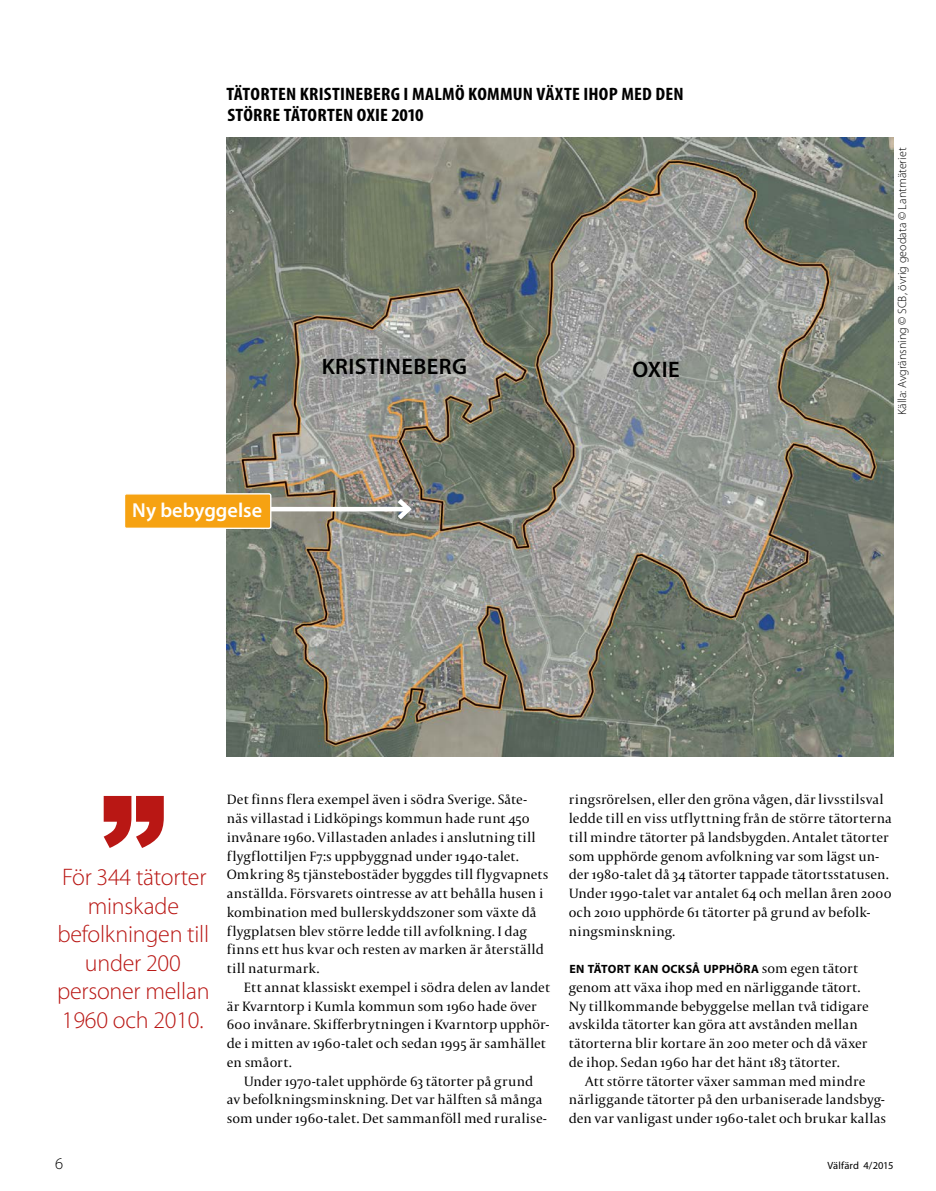
<style>
.page{position:relative;width:936px;height:1191px;background:#fff}
.page>*{position:absolute;margin:0;border:0;box-sizing:border-box;transform-origin:0 0}
.citattecken{font:900 130.65px "Arial";color:#b91714}
.Notisrubrik_NY{font:300 24px/28.5px "Myriad Pro";letter-spacing:-.01em;color:#b91714;text-align:center}
.lästips_läs_mer{font:600 22.5px "Myriad Pro";letter-spacing:.02em;color:#000}
.lästips_läs_mer-2{font:600 20.25px "Myriad Pro";color:#fff}
.Diagramrubrik{font:700 condensed 18px/21px "Myriad Pro";letter-spacing:.01em;color:#000;scale:1.1 1}
.t1{font:300 16.5px "Myriad Pro";color:#000}
.Brödtext_indrag{font:14.25px/18.8px "Capitolium 2";letter-spacing:.005em;color:#000}
.Bröd_med_inryckare{font:14.25px/18.8px "Capitolium 2";letter-spacing:.005em;color:#000}
.Not_o_källa{font:300 12px "Myriad Pro";letter-spacing:.005em;color:#000}
.Bröd_med_inryckare-2{font:12px "Myriad Pro Bold SC800";letter-spacing:.02em;color:#000}
.t2{font:10.5px "Myriad Pro";letter-spacing:.01em;color:#000}
.s1{font-family:"Capitolium 2";font-size:14.25px}
</style>
<div class="page">
<img style="left:226px;top:137px;width:667px;height:619px">
<hr style="left:269px;top:507px;width:139px;height:4px;background:#fff">
<svg style="left:393px;top:494px;width:22px;height:30px"></svg>
<div style="left:124px;top:494px;width:147px;height:34px;background:#f6a212;border-radius:2px"></div>
<div style="left:124px;top:493px;width:147px;height:36px;border:1px solid #fff;border-radius:2px"></div>
<p class="Diagramrubrik" style="left:227px;top:83px;width:417px">TÄTORTEN KRISTINEBERG I MALMÖ KOMMUN VÄXTE IHOP MED DEN<br>STÖRRE TÄTORTEN OXIE 2010</p>
<p class="lästips_läs_mer-2" style="left:132px;top:497px;width:131px">Ny bebyggelse</p>
<p class="lästips_läs_mer" style="left:321px;top:352px;width:147px">KRISTINEBERG</p>
<p class="lästips_läs_mer" style="left:632px;top:355px;width:49px">OXIE</p>
<p class="Not_o_källa" style="left:895px;top:415px;width:269px;rotate:-90deg">Källa: Avgränsning © SCB, övrig geodata © Lantmäteriet</p>
<p class="citattecken" style="left:100px;top:749px;width:67px">”</p>
<p class="Notisrubrik_NY" style="left:62px;top:863px;width:146px">För 344 tätorter minskade</p>
<p class="Notisrubrik_NY" style="left:57px;top:920px;width:154px">befolkningen till under 200 personer mellan<br>1960 och 2010.</p>
<p class="Bröd_med_inryckare" style="left:227px;top:790px;width:323px">Det finns flera exempel även i södra Sverige. Såte&shy;näs villastad i Lidköpings kommun hade runt 450 invånare 1960. Villastaden anlades i anslutning till flygflottiljen F7:s uppbyggnad under 1940-talet.<br>Omkring 85 tjänstebostäder byggdes till flygvapnets anställda. Försvarets ointresse av att behålla husen i kombination med bullerskyddszoner som växte då flygplatsen blev större ledde till avfolkning. I dag finns ett hus kvar och resten av marken är återställd till naturmark.</p>
<p class="Brödtext_indrag" style="left:227px;top:977px;width:325px;text-indent:17px">Ett annat klassiskt exempel i södra delen av landet är Kvarntorp i Kumla kommun som 1960 hade över 600 invånare. Skifferbrytningen i Kvarntorp upphör&shy;de i mitten av 1960-talet och sedan 1995 är samhället en småort.</p>
<p class="Brödtext_indrag" style="left:227px;top:1071px;width:321px;text-align:center">Under 1970-talet upphörde 63 tätorter på grund<br>av befolkningsminskning. Det var hälften så många som under 1960-talet. Det sammanföll med ruralise-</p>
<p class="Brödtext_indrag" style="left:568px;top:790px;width:325px">ringsrörelsen, eller den gröna vågen, där livsstilsval ledde till en viss utflyttning från de större tätorterna till mindre tätorter på landsbygden. Antalet tätorter som upphörde genom avfolkning var som lägst un&shy;der 1980-talet då 34 tätorter tappade tätortsstatusen.<br>Under 1990-talet var antalet 64 och mellan åren 2000 och 2010 upphörde 61 tätorter på grund av befolk&shy;ningsminskning.</p>
<p class="Bröd_med_inryckare-2" style="left:569px;top:961px;width:290px">EN TÄTORT KAN OCKSÅ UPPHÖRA <span class="s1">som egen tätort</span></p>
<p class="Bröd_med_inryckare" style="left:568px;top:977px;width:301px">genom att växa ihop med en närliggande tätort.<br>Ny tillkommande bebyggelse mellan två tidigare avskilda tätorter kan göra att avstånden mellan tätorterna blir kortare än 200 meter och då växer de ihop. Sedan 1960 har det hänt 183 tätorter.</p>
<p class="Brödtext_indrag" style="left:568px;top:1071px;width:319px;text-align:center">Att större tätorter växer samman med mindre närliggande tätorter på den urbaniserade landsbyg&shy;den var vanligast under 1960-talet och brukar kallas</p>
<p class="t1" style="left:55px;top:1153px;width:10px">6</p>
<p class="t2" style="left:827px;top:1159px;width:67px">Välfärd 4/2015</p>
</div>
